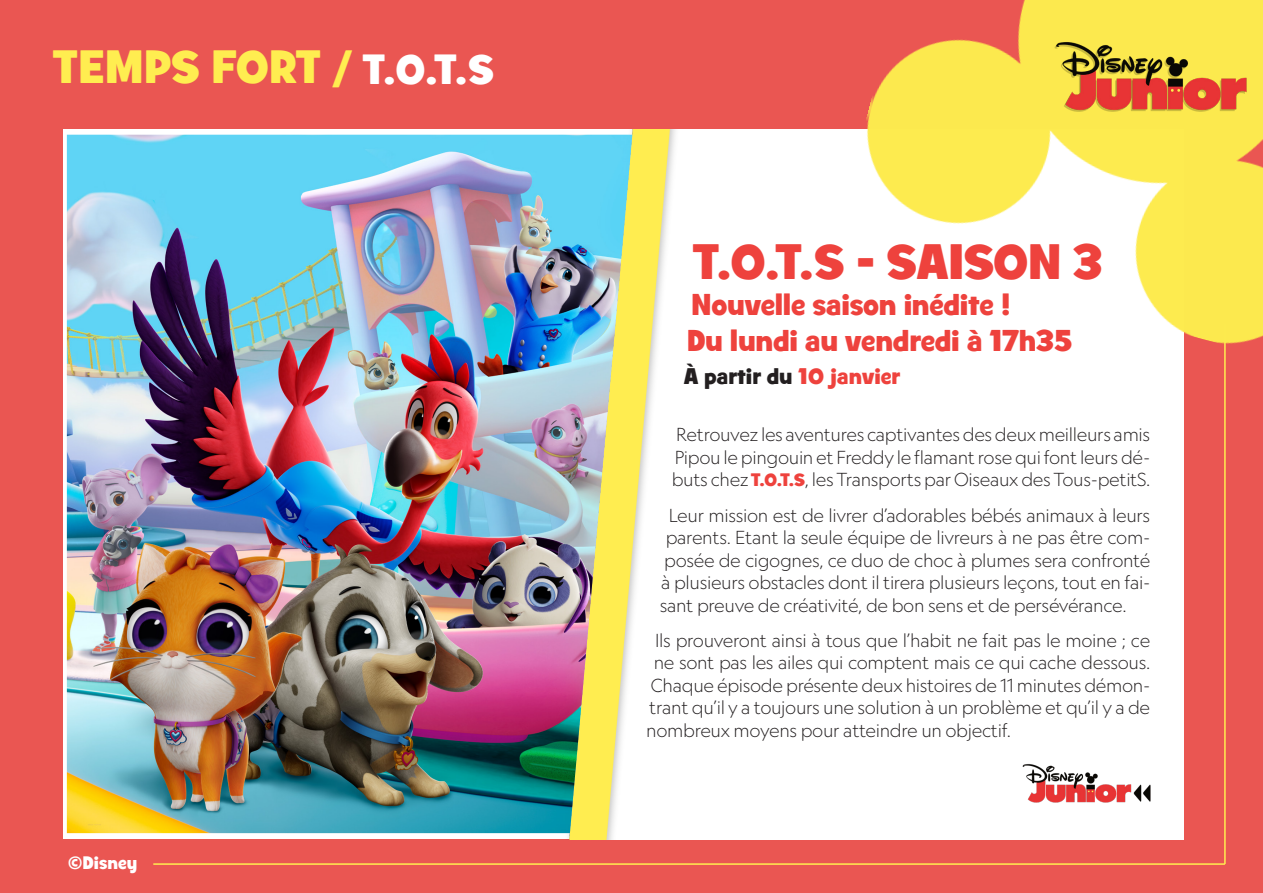
<style>
.page{position:relative;width:1263px;height:893px;background:#ea5652}
.page>*{position:absolute;margin:0;border:0;box-sizing:border-box;transform-origin:0 0}
.t1{font:49.5px "Disney Junior";letter-spacing:-.01em;color:#ee423d}
.t2{font:46.5px "Disney Junior";color:#ffed50}
.t3{font:30px/36px "Disney Junior";letter-spacing:-.01em;color:#ee423d}
.t4{font:22.5px "Disney Junior";color:#231f20}
.t5{font:300 18px/22.5px "Geograph";letter-spacing:-.02em;color:#231f20;text-align:justify}
.t6{font:18px "Disney Junior";color:#fff}
.s1{font-size:42px;color:#fff}
.s2{color:#ee423d}
.s3{font-family:"Disney Junior";font-weight:400;color:#ee423d}
</style>
<div class="page">
<hr style="left:153px;top:863px;width:1072px;height:2px;background:#ffed50">
<hr style="left:1224px;top:324px;width:2px;height:540px;background:#ffed50">
<svg style="left:63px;top:130px;width:498px;height:709px;background:#fbfdfd"></svg>
<div style="left:561px;top:130px;width:623px;height:709px;background:#fff"></div>
<img style="left:833px;top:0;width:430px;height:362px">
<img style="left:1051px;top:13px;width:201px;height:133px">
<img style="left:67px;top:135px;width:565px;height:698px">
<img style="left:1003px;top:759px;width:148px;height:52px">
<p class="t2" style="left:54px;top:37px;width:441px">TEMPS FORT / <span class="s1">T.O.T.S</span></p>
<p class="t6" style="left:68px;top:851px;width:71px">©Disney</p>
<p class="t1" style="left:694px;top:231px;width:410px">T.O.T.S - SAISON 3</p>
<p class="t3" style="left:687px;top:287px;width:387px">Nouvelle saison inédite !<br>Du lundi au vendredi à 17h35</p>
<p class="t4" style="left:684px;top:362px;width:218px">À partir du <span class="s2">10 janvier</span></p>
<p class="t5" style="left:672px;top:423px;width:480px">Retrouvez les aventures captivantes des deux meilleurs amis Pipou le pingouin et Freddy le flamant rose qui font leurs dé&shy;buts chez <span class="s3">T.O.T.S</span>, les Transports par Oiseaux des Tous-petitS.</p>
<p class="t5" style="left:669px;top:504px;width:483px">Leur mission est de livrer d’adorables bébés animaux à leurs</p>
<p class="t5" style="left:666px;top:526px;width:486px">parents. Etant la seule équipe de livreurs à ne pas être com-</p>
<p class="t5" style="left:664px;top:549px;width:488px">posée de cigognes, ce duo de choc à plumes sera confronté</p>
<p class="t5" style="left:661px;top:571px;width:491px">à plusieurs obstacles dont il tirera plusieurs leçons, tout en fai-</p>
<p class="t5" style="left:660px;top:594px;width:469px">sant preuve de créativité, de bon sens et de persévérance.</p>
<p class="t5" style="left:655px;top:629px;width:497px">Ils prouveront ainsi à tous que l’habit ne fait pas le moine ; ce</p>
<p class="t5" style="left:654px;top:651px;width:498px">ne sont pas les ailes qui comptent mais ce qui cache dessous.</p>
<p class="t5" style="left:651px;top:674px;width:501px">Chaque épisode présente deux histoires de 11 minutes démon-</p>
<p class="t5" style="left:649px;top:696px;width:502px">trant qu’il y a toujours une solution à un problème et qu’il y a de</p>
<p class="t5" style="left:646px;top:719px;width:366px">nombreux moyens pour atteindre un objectif.</p>
</div>
